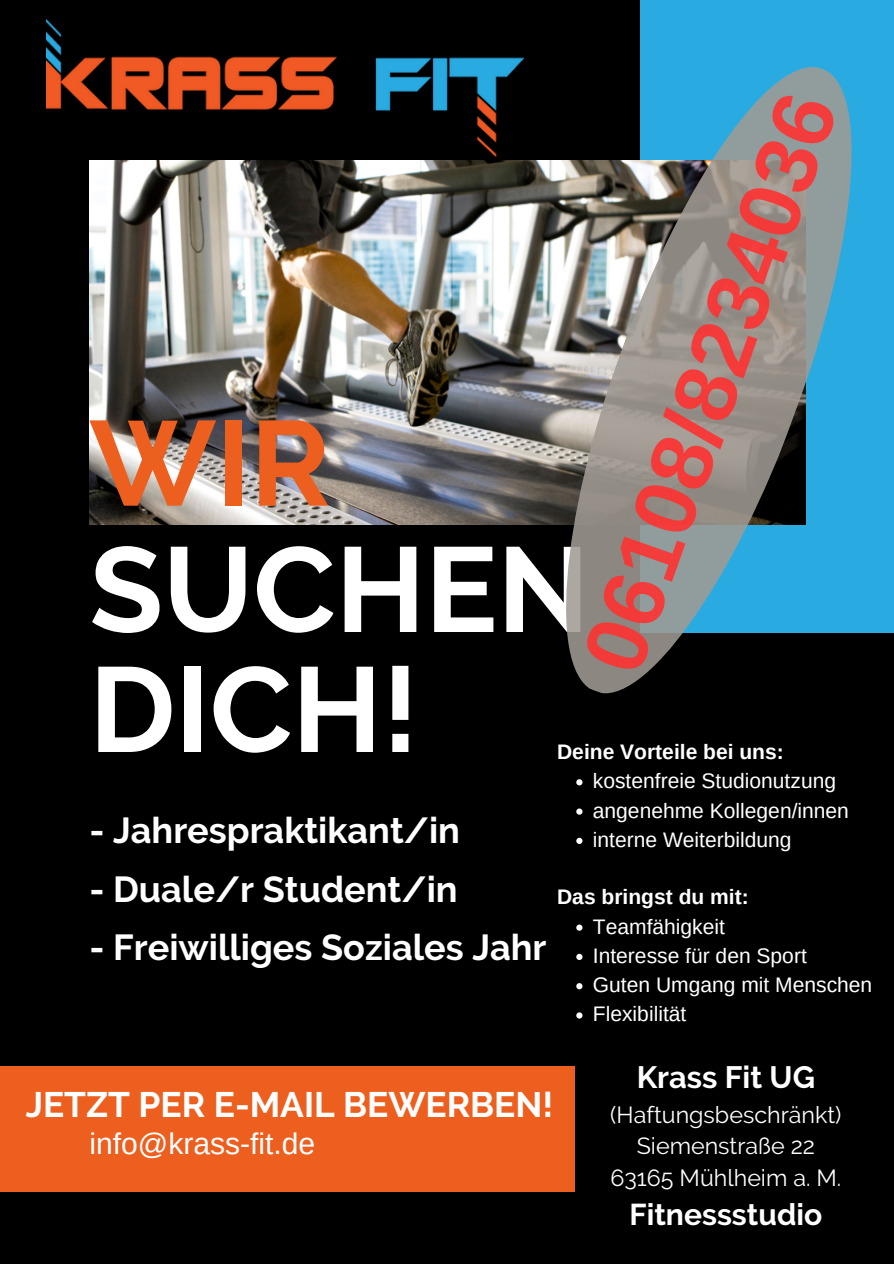
<style>
.page{position:relative;width:894px;height:1264px;background:#fff}
.page>*{position:absolute;margin:0;border:0;box-sizing:border-box;transform-origin:0 0}
.t1{font:700 120.15px/119.9px "Raleway";color:#fff}
.t2{font:700 120.15px "Raleway";color:#ed5f1e}
.t3{font:700 87px "Arimo";color:#ff3131}
.t4{font:700 36px "Raleway";color:#fff}
.t5{font:700 35.25px "Raleway";color:#fff}
.t6{font:700 30.75px "Raleway";color:#fff}
.t7{font:30px "Arimo";color:#fff}
.t8{font:700 30px "Raleway";color:#fff}
.t9{font:23.25px/31.5px "Raleway";color:#fff;text-align:center}
.t10{font:21px/29.2px "Arimo";color:#fff}
.t11{font:700 21px "Arimo";color:#fff}
</style>
<div class="page">
<div style="left:0;top:0;width:893px;height:1263px;background:#000"></div>
<div style="left:640px;top:0;width:253px;height:632px;background:#29abe2"></div>
<div style="left:0;top:1066px;width:574px;height:125px;background:#ed5f1e"></div>
<img style="left:89px;top:160px;width:458px;height:364px">
<img style="left:47px;top:20px;width:476px;height:137px">
<svg style="left:547px;top:67px;width:322px;height:627px"></svg>
<svg style="left:576px;top:779px;width:6px;height:6px"></svg>
<svg style="left:576px;top:808px;width:6px;height:6px"></svg>
<svg style="left:576px;top:837px;width:6px;height:7px"></svg>
<svg style="left:576px;top:924px;width:6px;height:6px"></svg>
<svg style="left:576px;top:953px;width:6px;height:7px"></svg>
<svg style="left:576px;top:983px;width:6px;height:6px"></svg>
<svg style="left:576px;top:1012px;width:6px;height:6px"></svg>
<h2 class="t3" style="left:565px;top:653px;width:607px;rotate:-71deg">06108/8234036</h2>
<h1 class="t2" style="left:89px;top:393px;width:242px">WIR</h1>
<h1 class="t1" style="left:89px;top:529px;width:501px">SUCHEN<br>DICH!</h1>
<p class="t11" style="left:557px;top:740px;width:228px">Deine Vorteile bei uns:</p>
<h3 class="t4" style="left:89px;top:809px;width:372px">- Jahrespraktikant/in</h3>
<h3 class="t4" style="left:89px;top:867px;width:369px">- Duale/r Student/in</h3>
<h3 class="t4" style="left:89px;top:925px;width:458px">- Freiwilliges Soziales Jahr</h3>
<p class="t10" style="left:592px;top:766px;width:257px">kostenfreie Studionutzung angenehme Kollegen/innen interne Weiterbildung</p>
<p class="t11" style="left:557px;top:885px;width:193px">Das bringst du mit:</p>
<p class="t10" style="left:592px;top:911px;width:281px">Teamfähigkeit<br>Interesse für den Sport<br>Guten Umgang mit Menschen<br>Flexibilität</p>
<h3 class="t5" style="left:26px;top:1083px;width:529px">JETZT PER E-MAIL BEWERBEN!</h3>
<h3 class="t7" style="left:89px;top:1127px;width:227px">info@krass-fit.de</h3>
<h3 class="t6" style="left:636px;top:1058px;width:180px">Krass Fit UG</h3>
<p class="t9" style="left:610px;top:1098px;width:233px">(Haftungsbeschränkt)<br>Siemenstraße 22<br>63165 Mühlheim a. M.</p>
<h3 class="t8" style="left:629px;top:1196px;width:194px">Fitnessstudio</h3>
</div>
